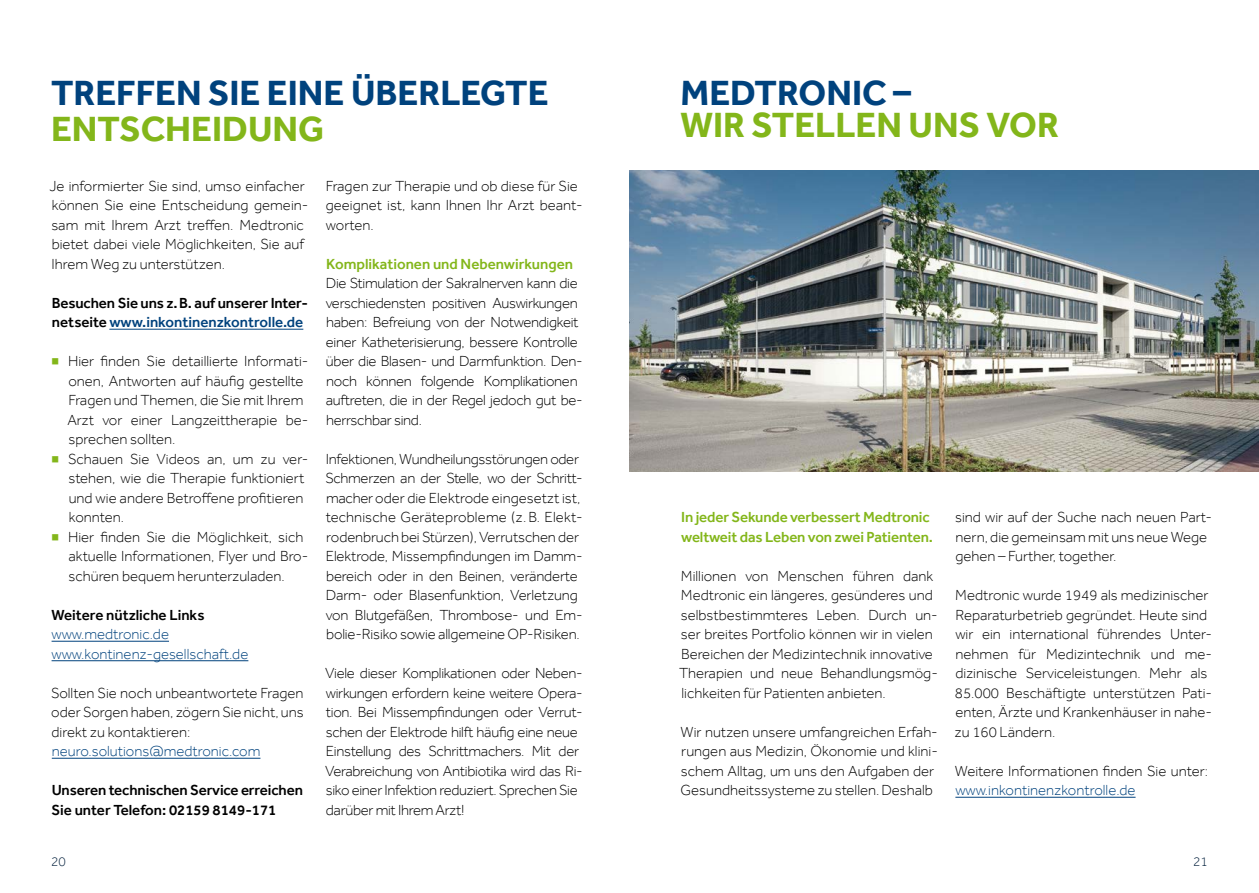
<style>
.page{position:relative;width:1259px;height:893px;background:#fff}
.page>*{position:absolute;margin:0;border:0;box-sizing:border-box;transform-origin:0 0}
.t1{font:700 36px "Effra";color:#00427d}
.t2{font:700 36px "Effra";color:#83b61a}
.t3{font:300 15px/19.5px "Effra";color:#000}
.t4{font:300 15px/19.5px "Effra";letter-spacing:-.02em;color:#000}
.t5{font:500 15px/19.5px "Effra";letter-spacing:-.01em;color:#000}
.t6{font:300 15px/19.5px "Effra";color:#00427d}
.t7{font:500 15px/19.5px "Effra";letter-spacing:-.01em;color:#83b61a}
.t8{font:300 13.5px "Effra";color:#07233f}
.s1{color:#00427d}
.s2{color:#83b61a}
</style>
<div class="page">
<hr style="left:109px;top:329px;width:194px;height:1px;background:#00427d">
<hr style="left:52px;top:641px;width:117px;height:1px;background:#00427d">
<hr style="left:52px;top:660px;width:196px;height:1px;background:#00427d">
<hr style="left:52px;top:758px;width:208px;height:1px;background:#00427d">
<img style="left:629px;top:170px;width:630px;height:302px">
<hr style="left:955px;top:797px;width:180px;height:1px;background:#00427d">
<h1 class="t1" style="left:51px;top:71px;width:499px">TREFFEN SIE EINE ÜBERLEGTE</h1>
<h1 class="t2" style="left:51px;top:107px;width:275px">ENTSCHEIDUNG</h1>
<p class="t3" style="left:49px;top:176px;width:260px">Je informierter Sie sind, umso einfacher können Sie eine Entscheidung gemein&shy;sam mit Ihrem Arzt treffen. Medtronic bietet dabei viele Möglichkeiten, Sie auf Ihrem Weg zu unterstützen.</p>
<p class="t5" style="left:52px;top:293px;width:258px">Besuchen Sie uns z.B. auf unserer Inter&shy;netseite <span class="s1">www.inkontinenzkontrolle.de</span></p>
<p class="t3" style="left:67px;top:351px;width:242px;text-indent:-17px"><span class="s2">▪</span> Hier finden Sie detaillierte Informati&shy;onen, Antworten auf häufig gestellte Fragen und Themen, die Sie mit Ihrem Arzt vor einer Langzeittherapie be&shy;sprechen sollten.</p>
<p class="t3" style="left:68px;top:449px;width:241px;text-indent:-18px"><span class="s2">▪</span> Schauen Sie Videos an, um zu ver&shy;stehen, wie die Therapie funktioniert und wie andere Betroffene profitieren konnten.</p>
<p class="t3" style="left:68px;top:527px;width:241px;text-indent:-18px"><span class="s2">▪</span> Hier finden Sie die Möglichkeit, sich aktuelle Informationen, Flyer und Bro&shy;schüren bequem herunterzuladen.</p>
<p class="t5" style="left:52px;top:605px;width:154px">Weitere nützliche Links</p>
<p class="t6" style="left:52px;top:624px;width:198px">www.medtronic.de www.kontinenz-gesellschaft.de</p>
<p class="t3" style="left:51px;top:683px;width:254px;text-align:justify">Sollten Sie noch unbeantwortete Fragen oder Sorgen haben, zögern Sie nicht, uns direkt zu kontaktieren:</p>
<p class="t6" style="left:52px;top:741px;width:210px">neuro.solutions@medtronic.com</p>
<p class="t5" style="left:51px;top:780px;width:253px">Unseren technischen Service erreichen<br>Sie unter Telefon: 02159 8149-171</p>
<p class="t3" style="left:326px;top:176px;width:258px">Fragen zur Therapie und ob diese für Sie geeignet ist, kann Ihnen Ihr Arzt beant&shy;worten.</p>
<p class="t7" style="left:326px;top:254px;width:248px">Komplikationen und Nebenwirkungen</p>
<p class="t4" style="left:326px;top:273px;width:258px">Die Stimulation der Sakralnerven kann die verschiedensten positiven Auswirkungen haben: Befreiung von der Notwendigkeit einer Katheterisierung, bessere Kontrolle über die Blasen- und Darmfunktion. Den&shy;noch können folgende Komplikationen auftreten, die in der Regel jedoch gut be&shy;herrschbar sind.</p>
<p class="t3" style="left:325px;top:449px;width:259px">Infektionen, Wundheilungsstörungen oder Schmerzen an der Stelle, wo der Schritt&shy;macher oder die Elektrode eingesetzt ist, technische Geräteprobleme (z.B. Elekt&shy;rodenbruch bei Stürzen), Verrutschen der Elektrode, Missempfindungen im Damm&shy;bereich oder in den Beinen, veränderte Darm- oder Blasenfunktion, Verletzung von Blutgefäßen, Thrombose- und Em&shy;bolie-Risiko sowie allgemeine OP-Risiken.</p>
<p class="t4" style="left:325px;top:663px;width:259px">Viele dieser Komplikationen oder Neben&shy;wirkungen erfordern keine weitere Opera&shy;tion. Bei Missempfindungen oder Verrut&shy;schen der Elektrode hilft häufig eine neue Einstellung des Schrittmachers. Mit der Verabreichung von Antibiotika wird das Ri&shy;siko einer Infektion reduziert. Sprechen Sie darüber mit Ihrem Arzt!</p>
<h1 class="t1" style="left:680px;top:71px;width:232px">MEDTRONIC –</h1>
<h1 class="t2" style="left:680px;top:103px;width:380px">WIR STELLEN UNS VOR</h1>
<p class="t7" style="left:681px;top:507px;width:253px">In jeder Sekunde verbessert Medtronic weltweit das Leben von zwei Patienten.</p>
<p class="t3" style="left:679px;top:566px;width:260px">Millionen von Menschen führen dank Medtronic ein längeres, gesünderes und selbstbestimmteres Leben. Durch un&shy;ser breites Portfolio können wir in vielen Bereichen der Medizintechnik innovative Therapien und neue Behandlungsmög&shy;lichkeiten für Patienten anbieten.</p>
<p class="t3" style="left:680px;top:722px;width:259px">Wir nutzen unsere umfangreichen Erfah&shy;rungen aus Medizin, Ökonomie und klini&shy;schem Alltag, um uns den Aufgaben der Gesundheitssysteme zu stellen. Deshalb</p>
<p class="t3" style="left:955px;top:507px;width:258px">sind wir auf der Suche nach neuen Part&shy;nern, die gemeinsam mit uns neue Wege gehen – Further, together.</p>
<p class="t3" style="left:954px;top:585px;width:259px">Medtronic wurde 1949 als medizinischer Reparaturbetrieb gegründet. Heute sind wir ein international führendes Unter&shy;nehmen für Medizintechnik und me&shy;dizinische Serviceleistungen. Mehr als 85.000 Beschäftigte unterstützen Pati&shy;enten, Ärzte und Krankenhäuser in nahe&shy;zu 160 Ländern.</p>
<p class="t3" style="left:955px;top:761px;width:255px">Weitere Informationen finden Sie unter:</p>
<p class="t6" style="left:955px;top:780px;width:182px">www.inkontinenzkontrolle.de</p>
<p class="t8" style="left:51px;top:853px;width:16px">20</p>
<p class="t8" style="left:1193px;top:853px;width:16px">21</p>
</div>
